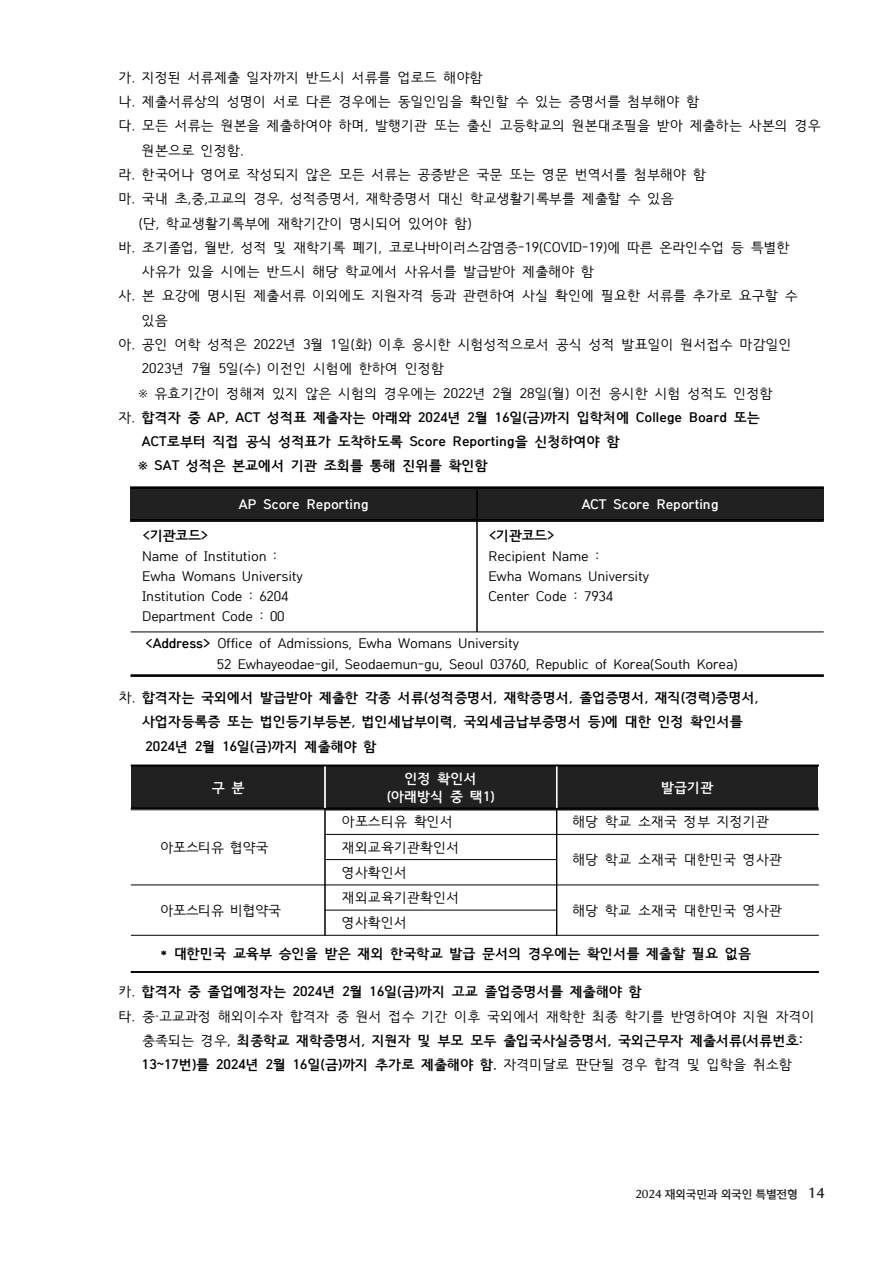
<style>
.page{position:relative;width:893px;height:1263px;background:#fff}
.page>*{position:absolute;margin:0;border:0;box-sizing:border-box;transform-origin:0 0}
.t1{font:13.5px/20.2px "HCR Dotum";letter-spacing:-.01em;color:#000}
.t2{font:700 13.5px/24.3px "HCR Dotum";letter-spacing:.005em;color:#000}
.t3{font:700 13.5px/17.4px "HCR Dotum";color:#fff;text-align:center}
.t4{font:13.5px "HCR Dotum";letter-spacing:-.035em;color:#000}
.t5{font:13.5px "HCR Dotum";letter-spacing:-.03em;color:#000}
.t6{font:12px "ehwa";letter-spacing:-.02em;color:#231f20}
.s1{font-weight:400}
.s2{font-weight:700}
.s3{font-size:15px}
</style>
<div class="page">
<div style="left:131px;top:488px;width:346px;height:32px;background:#212121"></div>
<div style="left:477px;top:488px;width:346px;height:32px;background:#212121"></div>
<hr style="left:130px;top:519px;width:347px;height:1px;background:#000">
<hr style="left:130px;top:521px;width:347px;height:1px;background:#000">
<hr style="left:477px;top:519px;width:346px;height:1px;background:#000">
<hr style="left:477px;top:521px;width:346px;height:1px;background:#000">
<hr style="left:131px;top:632px;width:693px;height:1px;background:#000">
<hr style="left:477px;top:488px;width:1px;height:144px;background:#000">
<hr style="left:131px;top:674px;width:693px;height:3px;background:#000">
<hr style="left:130px;top:487px;width:694px;height:2px;background:#000">
<div style="left:132px;top:765px;width:193px;height:44px;background:#212121"></div>
<div style="left:325px;top:765px;width:232px;height:44px;background:#212121"></div>
<div style="left:557px;top:765px;width:261px;height:44px;background:#212121"></div>
<hr style="left:131px;top:808px;width:194px;height:1px;background:#000">
<hr style="left:131px;top:809px;width:194px;height:1px;background:#000">
<hr style="left:324px;top:808px;width:233px;height:1px;background:#000">
<hr style="left:324px;top:809px;width:233px;height:1px;background:#000">
<hr style="left:557px;top:808px;width:262px;height:1px;background:#000">
<hr style="left:557px;top:809px;width:262px;height:1px;background:#000">
<hr style="left:325px;top:834px;width:494px;height:1px;background:#000">
<hr style="left:325px;top:859px;width:232px;height:1px;background:#000">
<hr style="left:131px;top:885px;width:688px;height:1px;background:#000">
<hr style="left:325px;top:910px;width:232px;height:1px;background:#000">
<hr style="left:131px;top:935px;width:688px;height:1px;background:#000">
<hr style="left:556px;top:765px;width:1px;height:43px;background:#fff">
<hr style="left:556px;top:810px;width:1px;height:125px;background:#000">
<hr style="left:325px;top:810px;width:1px;height:125px;background:#000">
<hr style="left:324px;top:765px;width:2px;height:43px;background:#fff">
<hr style="left:131px;top:971px;width:688px;height:2px;background:#000">
<hr style="left:131px;top:765px;width:688px;height:1px;background:#000">
<p class="t1" style="left:119px;top:67px;width:366px">가. 지정된 서류제출 일자까지 반드시 서류를 업로드 해야함</p>
<p class="t1" style="left:119px;top:92px;width:582px">나. 제출서류상의 성명이 서로 다른 경우에는 동일인임을 확인할 수 있는 증명서를 첨부해야 함</p>
<p class="t1" style="left:119px;top:116px;width:704px">다. 모든 서류는 원본을 제출하여야 하며, 발행기관 또는 출신 고등학교의 원본대조필을 받아 제출하는 사본의 경우</p>
<p class="t1" style="left:142px;top:140px;width:103px">원본으로 인정함.</p>
<p class="t1" style="left:119px;top:165px;width:589px">라. 한국어나 영어로 작성되지 않은 모든 서류는 공증받은 국문 또는 영문 번역서를 첨부해야 함</p>
<p class="t1" style="left:119px;top:189px;width:557px">마. 국내 초,중,고교의 경우, 성적증명서, 재학증명서 대신 학교생활기록부를 제출할 수 있음</p>
<p class="t1" style="left:139px;top:213px;width:334px">(단, 학교생활기록부에 재학기간이 명시되어 있어야 함)</p>
<p class="t1" style="left:119px;top:237px;width:673px">바. 조기졸업, 월반, 성적 및 재학기록 폐기, 코로나바이러스감염증-19(COVID-19)에 따른 온라인수업 등 특별한</p>
<p class="t1" style="left:142px;top:262px;width:454px">사유가 있을 시에는 반드시 해당 학교에서 사유서를 발급받아 제출해야 함</p>
<p class="t1" style="left:119px;top:286px;width:681px">사. 본 요강에 명시된 제출서류 이외에도 지원자격 등과 관련하여 사실 확인에 필요한 서류를 추가로 요구할 수</p>
<p class="t1" style="left:142px;top:310px;width:28px">있음</p>
<p class="t1" style="left:118px;top:334px;width:675px">아. 공인 어학 성적은 2022년 3월 1일(화) 이후 응시한 시험성적으로서 공식 성적 발표일이 원서접수 마감일인</p>
<p class="t1" style="left:142px;top:359px;width:304px">2023년 7월 5일(수) 이전인 시험에 한하여 인정함</p>
<p class="t1" style="left:139px;top:383px;width:636px">※ 유효기간이 정해져 있지 않은 시험의 경우에는 2022년 2월 28일(월) 이전 응시한 시험 성적도 인정함</p>
<p class="t2" style="left:118px;top:405px;width:643px"><span class="s1">자.</span> 합격자 중 AP, ACT 성적표 제출자는 아래와 2024년 2월 16일(금)까지 입학처에 College Board 또는</p>
<p class="t2" style="left:142px;top:429px;width:479px">ACT로부터 직접 공식 성적표가 도착하도록 Score Reporting을 신청하여야 함</p>
<p class="t2" style="left:139px;top:454px;width:351px">※ SAT 성적은 본교에서 기관 조회를 통해 진위를 확인함</p>
<p class="t3" style="left:239px;top:495px;width:131px">AP Score Reporting</p>
<p class="t3" style="left:582px;top:495px;width:138px">ACT Score Reporting</p>
<p class="t1" style="left:142px;top:526px;width:162px"><span class="s2">&lt;기관코드&gt;<br></span>Name of Institution :<br>Ewha Womans University<br>Institution Code : 6204<br>Department Code : 00</p>
<p class="t1" style="left:488px;top:526px;width:162px"><span class="s2">&lt;기관코드&gt;<br></span>Recipient Name :<br>Ewha Womans University<br>Center Code : 7934</p>
<p class="t1" style="left:217px;top:634px;width:522px;text-indent:-72px"><span class="s2">&lt;Address&gt;</span> Office of Admissions, Ewha Womans University<br>52 Ewhayeodae-gil, Seodaemun-gu, Seoul 03760, Republic of Korea(South Korea)</p>
<p class="t2" style="left:142px;top:685px;width:618px;text-indent:-23px"><span class="s1">차.</span> 합격자는 국외에서 발급받아 제출한 각종 서류(성적증명서, 재학증명서, 졸업증명서, 재직(경력)증명서, 사업자등록증 또는 법인등기부등본, 법인세납부이력, 국외세금납부증명서 등)에 대한 인정 확인서를<br>2024년 2월 16일(금)까지 제출해야 함</p>
<p class="t3" style="left:212px;top:779px;width:34px">구 분</p>
<p class="t3" style="left:387px;top:770px;width:109px">인정 확인서 (아래방식 중 택1)</p>
<p class="t3" style="left:661px;top:779px;width:54px">발급기관</p>
<p class="t5" style="left:160px;top:837px;width:110px">아포스티유 협약국</p>
<p class="t1" style="left:342px;top:812px;width:113px">아포스티유 확인서</p>
<p class="t1" style="left:572px;top:812px;width:198px">해당 학교 소재국 정부 지정기관</p>
<p class="t1" style="left:342px;top:837px;width:119px">재외교육기관확인서</p>
<p class="t1" style="left:572px;top:850px;width:211px">해당 학교 소재국 대한민국 영사관</p>
<p class="t1" style="left:342px;top:862px;width:67px">영사확인서</p>
<p class="t1" style="left:342px;top:888px;width:119px">재외교육기관확인서</p>
<p class="t4" style="left:160px;top:900px;width:122px">아포스티유 비협약국</p>
<p class="t1" style="left:572px;top:900px;width:211px">해당 학교 소재국 대한민국 영사관</p>
<p class="t1" style="left:342px;top:913px;width:67px">영사확인서</p>
<p class="t2" style="left:161px;top:942px;width:592px">* 대한민국 교육부 승인을 받은 재외 한국학교 발급 문서의 경우에는 확인서를 제출할 필요 없음</p>
<p class="t2" style="left:119px;top:980px;width:525px"><span class="s1">카.</span> 합격자 중 졸업예정자는 2024년 2월 16일(금)까지 고교 졸업증명서를 제출해야 함</p>
<p class="t1" style="left:119px;top:1006px;width:698px">타. 중·고교과정 해외이수자 합격자 중 원서 접수 기간 이후 국외에서 재학한 최종 학기를 반영하여야 지원 자격이</p>
<p class="t2" style="left:142px;top:1028px;width:662px"><span class="s1">충족되는 경우,</span> 최종학교 재학증명서, 지원자 및 부모 모두 출입국사실증명서, 국외근무자 제출서류(서류번호:</p>
<p class="t2" style="left:142px;top:1052px;width:652px">13~17번)를 2024년 2월 16일(금)까지 추가로 제출해야 함. <span class="s1">자격미달로 판단될 경우 합격 및 입학을 취소함</span></p>
<p class="t6" style="left:635px;top:1188px;width:191px">2024 재외국민과 외국인 특별전형 <span class="s3">14</span></p>
</div>
